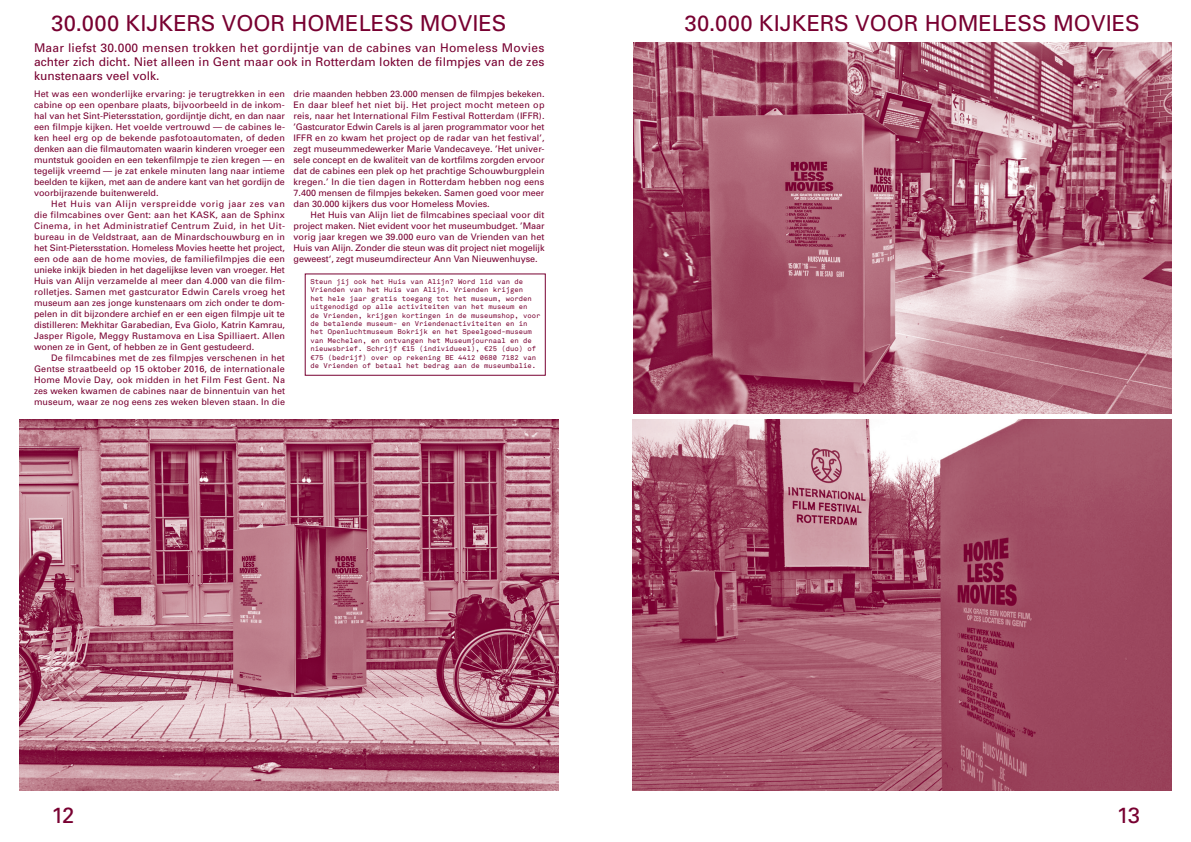
<style>
.page{position:relative;width:1191px;height:842px;background:#fff}
.page>*{position:absolute;margin:0;border:0;box-sizing:border-box;transform-origin:0 0}
.t1{font:22px "Univers";letter-spacing:.01em;color:#780031}
.t2{font:12px/14px "Univers";letter-spacing:.02em;color:#780031;text-align:justify}
.t3{font:9px/11px "Univers";color:#780031;text-align:justify}
.t4{font:9px/11px "Univers";letter-spacing:.055em;color:#780031}
.t5{font:7px/8.4px "Akkurat Mono";color:#780031}
</style>
<div class="page">
<img style="left:632px;top:419px;width:539px;height:371px">
<img style="left:20px;top:419px;width:538px;height:371px">
<img style="left:633px;top:42px;width:538px;height:371px">
<h1 class="t1" style="left:51px;top:10px;width:88px">30.000 KIJKERS</h1>
<h1 class="t1" style="left:222px;top:10px;width:17px">VOOR</h1>
<h1 class="t1" style="left:291px;top:10px;width:32px">HOMELESS</h1>
<h1 class="t1" style="left:420px;top:10px;width:15px">MOVIES</h1>
<h1 class="t1" style="left:684px;top:10px;width:88px">30.000 KIJKERS</h1>
<h1 class="t1" style="left:855px;top:10px;width:17px">VOOR</h1>
<h1 class="t1" style="left:924px;top:10px;width:32px">HOMELESS</h1>
<h1 class="t1" style="left:1053px;top:10px;width:15px">MOVIES</h1>
<h2 class="t2" style="left:34px;top:41px;width:512px">Maar liefst 30.000 mensen trokken het gordijntje van de cabines van Homeless Movies achter zich dicht. N iet alleen in Gent maar ook in Rotterdam lokten de filmpjes van de zes kunstenaars veel volk.</h2>
<p class="t3" style="left:34px;top:88px;width:252px">Het was een wonderlijke ervaring: je terugtrekken in een cabine op een openbare plaats, bijvoorbeeld in de inkom&shy;hal van het Sint-Pietersstation, gordijntje dicht, en dan naar een filmpje kijken. Het voelde vertrouwd — de cabines le&shy;ken heel erg op de bekende pasfotoautomaten, of deden denken aan die filmautomaten waarin kinderen vroeger een muntstuk gooiden en een tekenfilmpje te zien kregen — en tegelijk vreemd — je zat enkele minuten lang naar intieme beelden te kijken, met aan de andere kant van het gordijn de voorbijrazende buitenwereld.</p>
<p class="t4" style="left:34px;top:198px;width:252px;text-indent:17px">Het Huis van Alijn verspreidde vorig jaar zes van die filmcabines over Gent: aan het KASK</p>
<p class="t3" style="left:34px;top:209px;width:252px;text-indent:181px">, aan de Sphinx Cinema, in het Administratief Centrum Zuid, in het U it&shy;bureau in de Veldstraat, aan de M inardschouwburg en in het Sint-Pietersstation. Homeless M ovies heette het project, een ode aan de home movies, de familiefilmpjes die een unieke inkijk bieden in het dagelijkse leven van vroeger. Het Huis van Alijn verzamelde al meer dan 4.000 van die film&shy;rolletjes. Samen met gastcurator Edwin Carels vroeg het museum aan zes jonge kunstenaars om zich onder te dom&shy;pelen in dit bijzondere archief en er een eigen filmpje uit te distilleren: Mekhitar Garabedian, Eva G iolo, Katrin Kamrau, Jasper Rigole, Meggy Rustamova en Lisa Spilliaert. Allen wonen ze in Gent, of hebben ze in Gent gestudeerd.</p>
<p class="t3" style="left:34px;top:352px;width:252px;text-indent:17px">De filmcabines met de zes filmpjes verschenen in het Gentse straatbeeld op 15 oktober 2016, de internationale Home Movie Day, ook midden in het Film Fest Gent. Na zes weken kwamen de cabines naar de binnentuin van het museum, waar ze nog eens zes weken bleven staan. I n die</p>
<p class="t3" style="left:293px;top:88px;width:252px">drie maanden hebben 23.000 mensen de filmpjes bekeken.<br>En daar bleef het niet bij. Het project mocht meteen op reis, naar het I nternational Film Festival Rotterdam (IFFR</p>
<p class="t3" style="left:293px;top:110px;width:252px;text-indent:245px">). ’Gastcurator Edwin Carels is al jaren programmator voor het IFFR</p>
<p class="t3" style="left:293px;top:132px;width:252px;text-indent:22px">en zo kwam het project op de radar van het festival’, zegt museummedewerker Marie Vandecaveye. ’Het univer&shy;sele concept en de kwaliteit van de kortfilms zorgden ervoor dat de cabines een plek op het prachtige Schouwburgplein kregen.’ I n die tien dagen in Rotterdam hebben nog eens 7.400 mensen de filmpjes bekeken. Samen goed voor meer dan 30.000 kijkers dus voor Homeless Movies.</p>
<p class="t3" style="left:293px;top:209px;width:252px;text-indent:17px">Het Huis van Alijn liet de filmcabines speciaal voor dit project maken. N iet evident voor het museumbudget. ’Maar vorig jaar kregen we 39.000 euro van de Vrienden van het Huis van Alijn. Zonder die steun was dit project niet mogelijk geweest‘, zegt museumdirecteur Ann Van N ieuwenhuyse.</p>
<p class="t5" style="left:310px;top:278px;width:232px">Steun jij ook het Huis van Alijn? Word lid van de Vrienden van het Huis van Alijn. Vrienden krijgen<br>het hele jaar gratis toegang tot het museum, worden uitgenodigd op alle activiteiten van het museum en<br>de Vrienden, krijgen kortingen in de museumshop, voor de betalende museum- en Vriendenactiviteiten en in het Openluchtmuseum Bokrijk en het Speelgoed-museum van Mechelen, en ontvangen het Museumjournaal en de nieuwsbrief. Schrijf €15 (individueel), €25 (duo) of €75 (bedrijf) over op rekening BE 4412 0680 7182 van de Vrienden of betaal het bedrag aan de museumbalie.</p>
<h1 class="t1" style="left:51px;top:802px;width:25px">12</h1>
<h1 class="t1" style="left:1116px;top:802px;width:25px">13</h1>
</div>
